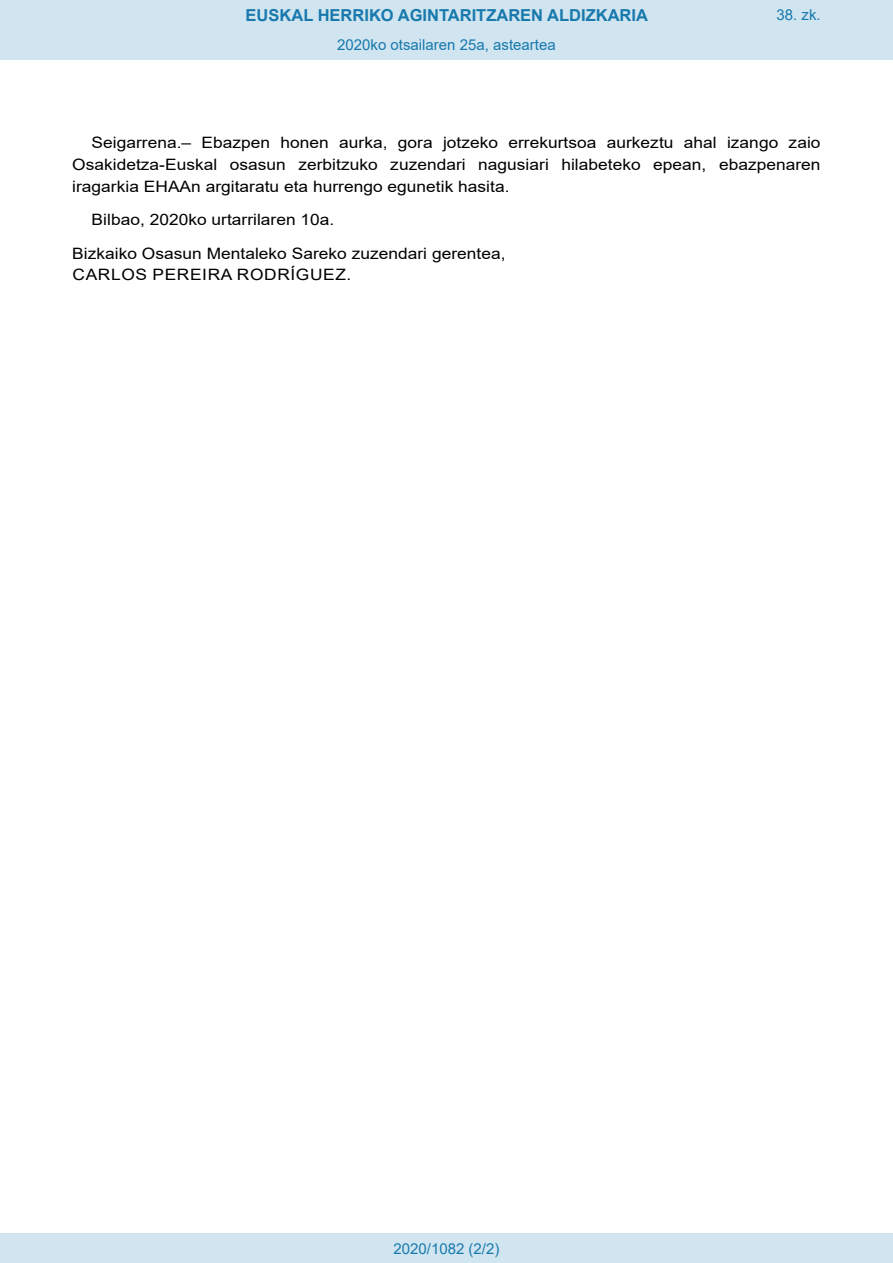
<style>
.page{position:relative;width:893px;height:1263px;background:#fff}
.page>*{position:absolute;margin:0;border:0;box-sizing:border-box;transform-origin:0 0}
.t1{font:700 16.5px "Arial";color:#1879ad}
.BOPVDetalle{font:15.6px/21.8px "Arial";color:#000;text-align:justify;scale:1.11 1}
.BOPVFirmaPuesto{font:15.6px "Arial";color:#000;scale:1.11 1}
.BOPVFirmaLugFec{font:15.6px "Arial";color:#000;scale:1.11 1}
.BOPVFirmaNombre{font:15.6px "Arial";letter-spacing:.035em;color:#000;scale:1.11 1}
.Paginacion_Centro{font:15px "Arial";color:#1879ad}
</style>
<div class="page">
<div style="left:0;top:0;width:893px;height:60px;background:#d0e5f0"></div>
<div style="left:0;top:1233px;width:893px;height:30px;background:#d0e5f0"></div>
<p class="t1" style="left:246px;top:3px;width:404px">EUSKAL HERRIKO AGINTARITZAREN ALDIZKARIA</p>
<p class="Paginacion_Centro" style="left:337px;top:35px;width:220px">2020ko otsailaren 25a, asteartea</p>
<p class="Paginacion_Centro" style="left:776px;top:5px;width:46px">38. zk.</p>
<p class="BOPVDetalle" style="left:72px;top:132px;width:676px;text-indent:19px">Seigarrena.– Ebazpen honen aurka, gora jotzeko errekurtsoa aurkeztu ahal izango zaio Osakidetza-Euskal osasun zerbitzuko zuzendari nagusiari hilabeteko epean, ebazpenaren iragarkia EHAAn argitaratu eta hurrengo egunetik hasita.</p>
<p class="BOPVFirmaLugFec" style="left:92px;top:209px;width:220px">Bilbao, 2020ko urtarrilaren 10a.</p>
<p class="BOPVFirmaPuesto" style="left:72px;top:243px;width:392px">Bizkaiko Osasun Mentaleko Sareko zuzendari gerentea,</p>
<p class="BOPVFirmaNombre" style="left:73px;top:264px;width:252px">CARLOS PEREIRA RODRÍGUEZ.</p>
<p class="Paginacion_Centro" style="left:393px;top:1238px;width:107px">2020/1082 (2/2)</p>
</div>
